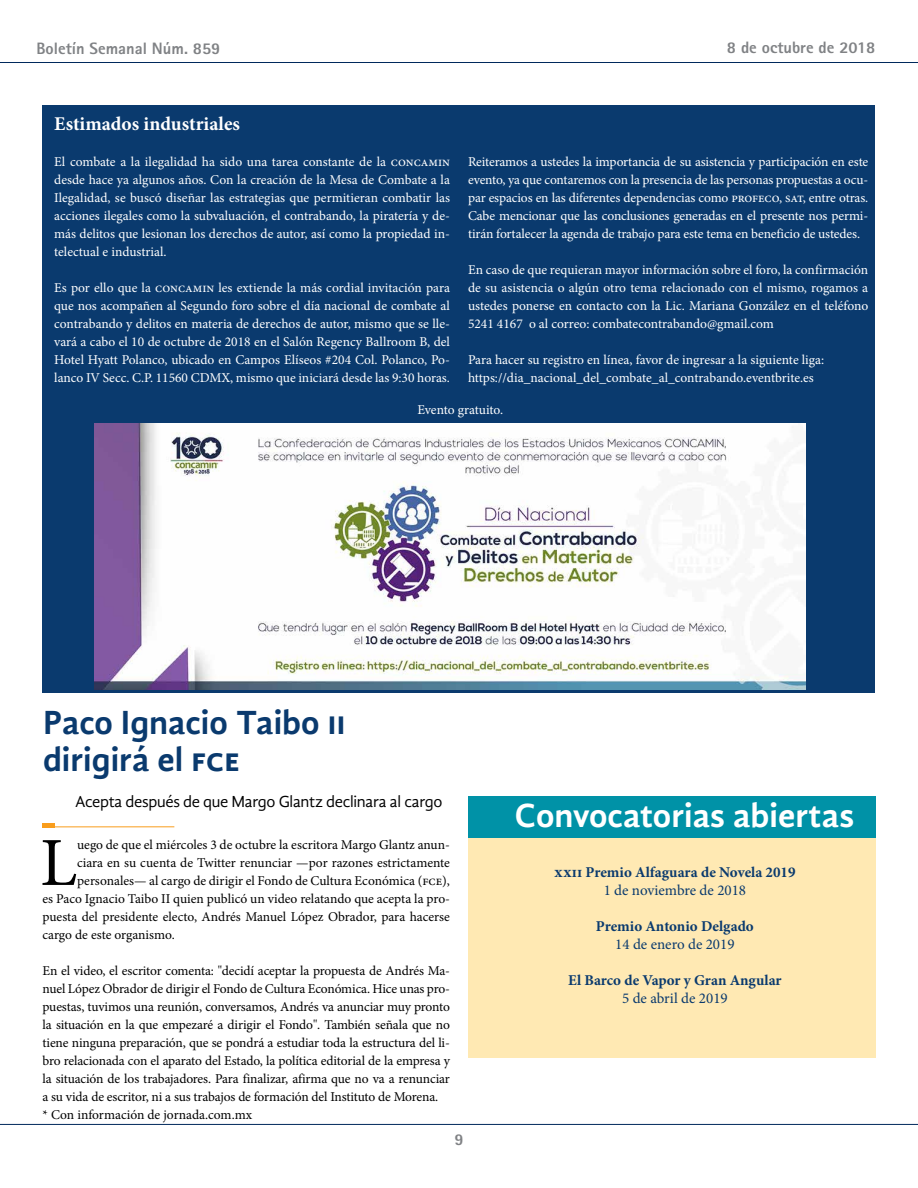
<style>
.page{position:relative;width:918px;height:1188px;background:#fff}
.page>*{position:absolute;margin:0;border:0;box-sizing:border-box;transform-origin:0 0}
.t1{font:68.85px "Minion Pro";color:#000}
.t2{font:700 34.5px/37.5px "Gandhi Sans";color:#0a3a6e}
.t3{font:700 34.5px "Gandhi Sans";color:#fff}
.t4{font:700 19.5px "Minion Pro";color:#fff}
.t5{font:16.5px "Gandhi Sans";letter-spacing:-.02em;color:#000}
.t6{font:800 16.5px "Rotis Sans Serif";color:#808285}
.t7{font:700 15px "Minion Pro";color:#0a3a6e}
.t8{font:15px "Minion Pro";color:#0a3a6e}
.t9{font:13.5px/18px "Minion Pro";color:#fff;text-align:justify}
.t10{font:13.5px/18px "Minion Pro";letter-spacing:-.01em;color:#000}
</style>
<div class="page">
<hr style="left:0;top:62px;width:918px;height:1px;background:#00295c">
<hr style="left:0;top:1124px;width:918px;height:1px;background:#00295c">
<div style="left:43px;top:106px;width:832px;height:587px;background:#0a3a6e"></div>
<img style="left:94px;top:423px;width:712px;height:267px">
<hr style="left:43px;top:826px;width:131px;height:1px;background:#f99d1c">
<div style="left:43px;top:823px;width:12px;height:5px;background:#f99d1c"></div>
<div style="left:468px;top:800px;width:407px;height:258px;background:#ffe9b3"></div>
<div style="left:468px;top:796px;width:407px;height:41px;background:#0092a7"></div>
<p class="t6" style="left:36px;top:38px;width:185px">Boletín Semanal Núm. 859</p>
<p class="t6" style="left:727px;top:37px;width:150px">8 de octubre de 2018</p>
<h3 class="t4" style="left:54px;top:110px;width:187px">Estimados industriales</h3>
<p class="t9" style="left:54px;top:153px;width:397px">El combate a la ilegalidad ha sido una tarea constante de la concamin desde hace ya algunos años. Con la creación de la Mesa de Combate a la Ilegalidad, se buscó diseñar las estrategias que permitieran combatir las acciones ilegales como la subvaluación, el contrabando, la piratería y de&shy;más delitos que lesionan los derechos de autor, así como la propiedad in&shy;telectual e industrial.</p>
<p class="t9" style="left:54px;top:279px;width:397px">Es por ello que la concamin les extiende la más cordial invitación para que nos acompañen al Segundo foro sobre el día nacional de combate al contrabando y delitos en materia de derechos de autor, mismo que se lle&shy;vará a cabo el 10 de octubre de 2018 en el Salón Regency Ballroom B, del Hotel Hyatt Polanco, ubicado en Campos Elíseos #204 Col. Polanco, Po&shy;lanco IV Secc. C.P. 11560 CDMX, mismo que iniciará desde las 9:30 horas.</p>
<p class="t9" style="left:468px;top:153px;width:402px">Reiteramos a ustedes la importancia de su asistencia y participación en este evento, ya que contaremos con la presencia de las personas propuestas a ocu&shy;par espacios en las diferentes dependencias como profeco, sat, entre otras.<br>Cabe mencionar que las conclusiones generadas en el presente nos permi&shy;tirán fortalecer la agenda de trabajo para este tema en beneficio de ustedes.</p>
<p class="t9" style="left:468px;top:261px;width:402px">En caso de que requieran mayor información sobre el foro, la confirmación de su asistencia o algún otro tema relacionado con el mismo, rogamos a ustedes ponerse en contacto con la Lic. Mariana González en el teléfono 5241 4167 o al correo: combatecontrabando@gmail.com</p>
<p class="t9" style="left:468px;top:351px;width:358px">Para hacer su registro en línea, favor de ingresar a la siguiente liga: https://dia_nacional_del_combate_al_contrabando.eventbrite.es</p>
<p class="t9" style="left:417px;top:401px;width:87px">Evento gratuito.</p>
<h2 class="t2" style="left:43px;top:703px;width:304px">Paco Ignacio Taibo ii dirigirá el fce</h2>
<p class="t5" style="left:75px;top:792px;width:369px">Acepta después de que Margo Glantz declinara al cargo</p>
<h1 class="t1" style="left:40px;top:817px;width:39px">L</h1>
<p class="t10" style="left:77px;top:836px;width:374px">uego de que el miércoles 3 de octubre la escritora Margo Glantz anun-</p>
<p class="t10" style="left:77px;top:854px;width:374px">ciara en su cuenta de Twitter renunciar —por razones estrictamente</p>
<p class="t10" style="left:77px;top:872px;width:374px">personales— al cargo de dirigir el Fondo de Cultura Económica (fce),</p>
<p class="t10" style="left:43px;top:890px;width:409px">es Paco Ignacio Taibo II quien publicó un video relatando que acepta la pro-</p>
<p class="t10" style="left:43px;top:908px;width:409px">puesta del presidente electo, Andrés Manuel López Obrador, para hacerse</p>
<p class="t10" style="left:43px;top:926px;width:134px">cargo de este organismo.</p>
<p class="t10" style="left:43px;top:962px;width:409px">En el video, el escritor comenta: "decidí aceptar la propuesta de Andrés Ma&shy;nuel López Obrador de dirigir el Fondo de Cultura Económica. Hice unas pro&shy;puestas, tuvimos una reunión, conversamos, Andrés va anunciar muy pronto la situación en la que empezaré a dirigir el Fondo". También señala que no tiene ninguna preparación, que se pondrá a estudiar toda la estructura del li&shy;bro relacionada con el aparato del Estado, la política editorial de la empresa y la situación de los trabajadores. Para finalizar, afirma que no va a renunciar a su vida de escritor, ni a sus trabajos de formación del Instituto de Morena.<br>* Con información de jornada.com.mx</p>
<p class="t6" style="left:455px;top:1129px;width:11px">9</p>
<h2 class="t3" style="left:515px;top:795px;width:341px">Convocatorias abiertas</h2>
<p class="t7" style="left:554px;top:862px;width:243px">xxii Premio Alfaguara de Novela 2019</p>
<p class="t8" style="left:604px;top:880px;width:144px">1 de noviembre de 2018</p>
<p class="t7" style="left:596px;top:916px;width:159px">Premio Antonio Delgado</p>
<p class="t8" style="left:615px;top:934px;width:121px">14 de enero de 2019</p>
<p class="t7" style="left:568px;top:970px;width:215px">El Barco de Vapor y Gran Angular</p>
<p class="t8" style="left:622px;top:988px;width:107px">5 de abril de 2019</p>
</div>
